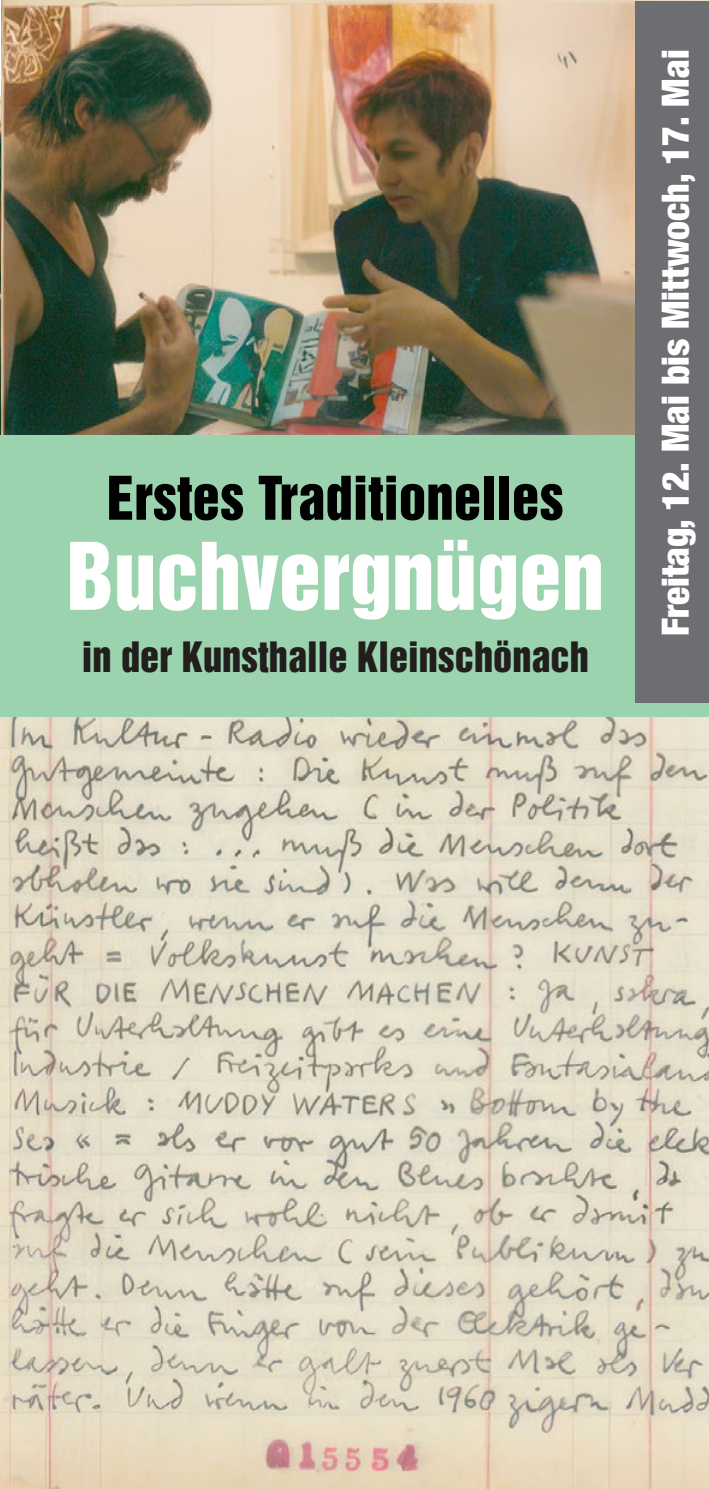
<style>
.page{position:relative;width:709px;height:1489px;background:#fff}
.page>*{position:absolute;margin:0;border:0;box-sizing:border-box;transform-origin:0 0}
.t1{font:85px "Helvetica Inserat";color:#fff}
.t2{font:55px "Helvetica Inserat";color:#000}
.t3{font:38.25px "Helvetica Inserat";color:#221e1e}
.t4{font:900 condensed 37.5px "Helvetica Neue";color:#fff}
</style>
<div class="page">
<img style="left:0;top:96px;width:709px;height:1392px">
<img style="left:1px;top:0;width:708px;height:435px">
<div style="left:0;top:435px;width:709px;height:282px;background:#9bd3ae"></div>
<div style="left:636px;top:1px;width:73px;height:701px;background:#6d6e71"></div>
<h2 class="t2" style="left:107px;top:465px;width:458px">Erstes Traditionelles</h2>
<h1 class="t1" style="left:67px;top:525px;width:539px">Buchvergnügen</h1>
<p class="t3" style="left:82px;top:634px;width:508px">in der Kunsthalle Kleinschönach</p>
<p class="t4" style="left:644px;top:636px;width:588px;rotate:-90deg">Freitag, 12. Mai bis Mittwoch, 17. Mai</p>
</div>
